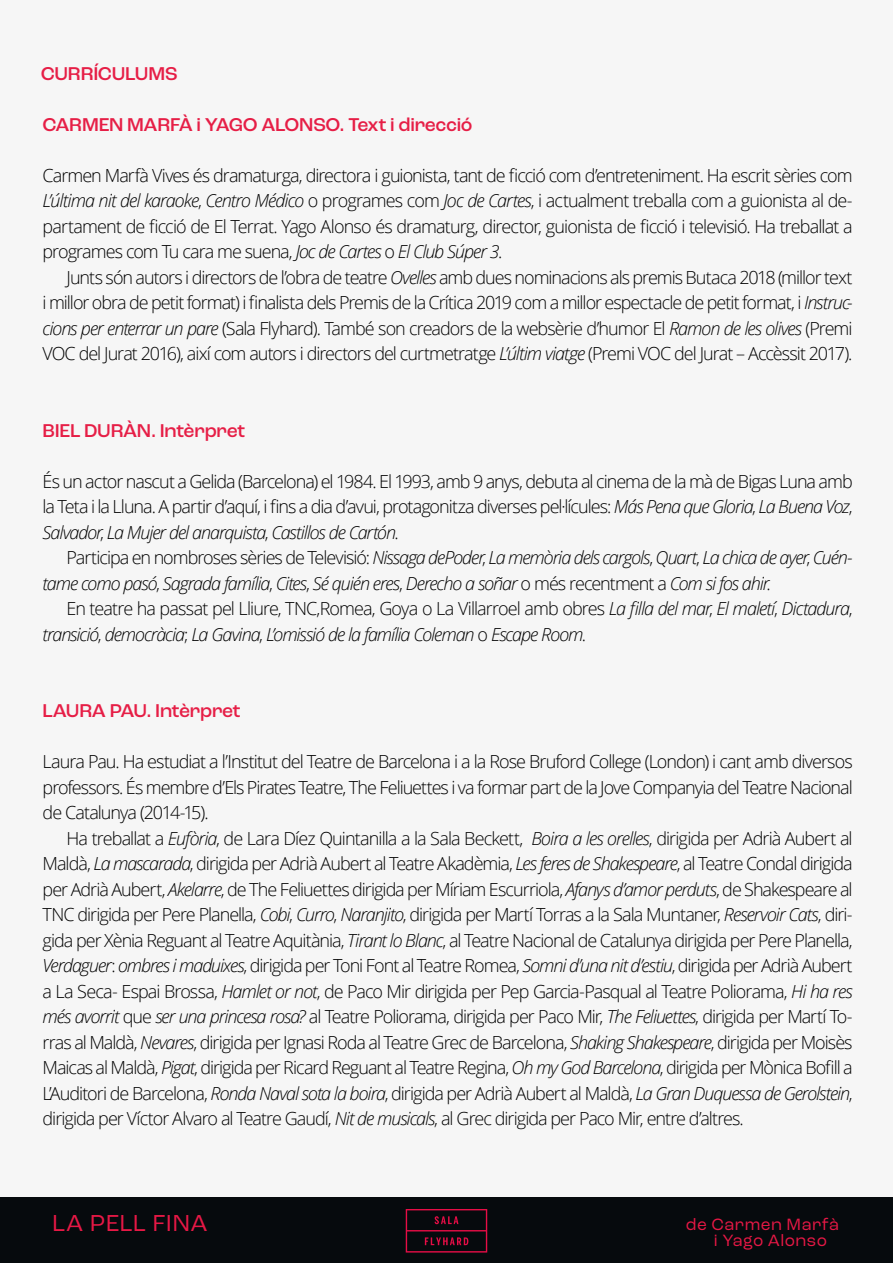
<style>
.page{position:relative;width:893px;height:1263px;background:#fff}
.page>*{position:absolute;margin:0;border:0;box-sizing:border-box;transform-origin:0 0}
.t1{font:24.3px "Roc Grotesk";letter-spacing:.015em;color:#e61845}
.t2{font:500 19.5px "Roc Grotesk";letter-spacing:-.015em;color:#e61e46}
.t3{font:300 18px/25.5px "Open Sans";letter-spacing:-.055em;color:#000;text-align:justify}
.t4{font:italic 300 18px/25.5px "Open Sans";letter-spacing:-.06em;color:#000}
.t5{font:17.25px/16.2px "Roc Grotesk";letter-spacing:.025em;color:#e61845}
.s1{font-style:italic}
.s2{font-style:normal}
</style>
<div class="page">
<div style="left:0;top:1196px;width:893px;height:67px;background:#060a0d"></div>
<svg style="left:406px;top:1209px;width:81px;height:43px"></svg>
<div style="left:0;top:0;width:893px;height:1196px;background:#f6f6f6"></div>
<p class="t2" style="left:41px;top:61px;width:138px">CURRÍCULUMS</p>
<p class="t2" style="left:43px;top:112px;width:431px">CARMEN MARFÀ i YAGO ALONSO. Text i direcció</p>
<p class="t3" style="left:43px;top:162px;width:812px">Carmen Marfà Vives és dramaturga, directora i guionista, tant de ficció com d’entreteniment. Ha escrit sèries com <span class="s1">L’última nit del karaoke</span>, <span class="s1">Centro Médico</span> o programes com <span class="s1">Joc de Cartes</span>, i actualment treballa com a guionista al de&shy;partament de ficció de El Terrat. Yago Alonso és dramaturg, director, guionista de ficció i televisió. Ha treballat a programes com Tu cara me suena, <span class="s1">Joc de Cartes</span> o <span class="s1">El Club Súper 3</span>.</p>
<p class="t3" style="left:43px;top:264px;width:812px;text-indent:24px">Junts són autors i directors de l’obra de teatre <span class="s1">Ovelles</span> amb dues nominacions als premis Butaca 2018 (millor text i millor obra de petit format) i finalista dels Premis de la Crítica 2019 com a millor espectacle de petit format, i <span class="s1">Instruc&shy;cions per enterrar un pare</span> (Sala Flyhard). També son creadors de la websèrie d’humor El <span class="s1">Ramon de les olives</span> (Premi VOC del Jurat 2016), així com autors i directors del curtmetratge <span class="s1">L’últim viatge</span> (Premi VOC del Jurat – Accèssit 2017).</p>
<p class="t2" style="left:43px;top:418px;width:204px">BIEL DURÀN. Intèrpret</p>
<p class="t3" style="left:43px;top:468px;width:812px">És un actor nascut a Gelida (Barcelona) el 1984. El 1993, amb 9 anys, debuta al cinema de la mà de Bigas Luna amb la Teta i la Lluna. A partir d’aquí, i fins a dia d’avui, protagonitza diverses pel·lícules: <span class="s1">Más Pena que Gloria</span>, <span class="s1">La Buena Voz</span>, <span class="s1">Salvador</span>, <span class="s1">La Mujer del anarquista</span>, <span class="s1">Castillos de Cartón</span>.</p>
<p class="t4" style="left:42px;top:544px;width:811px;text-indent:24px"><span class="s2">Participa en nombroses sèries de Televisió:</span> Nissaga dePoder<span class="s2">,</span> La memòria dels cargols<span class="s2">,</span> Quart<span class="s2">,</span> La chica de ayer<span class="s2">,</span> Cuén&shy;tame como pasó<span class="s2">,</span> Sagrada família<span class="s2">,</span> Cites<span class="s2">,</span> Sé quién eres<span class="s2">,</span> Derecho a soñar <span class="s2">o més recentment a</span> Com si fos ahir<span class="s2">.</span></p>
<p class="t4" style="left:43px;top:595px;width:811px;text-indent:24px"><span class="s2">En teatre ha passat pel Lliure, TNC,Romea, Goya o La Villarroel amb obres</span> La filla del mar<span class="s2">,</span> El maletí<span class="s2">,</span> Dictadura<span class="s2">, </span>transició<span class="s2">,</span> democràcia<span class="s2">;</span> La Gavina<span class="s2">,</span> L’omissió de la família Coleman <span class="s2">o</span> Escape Room<span class="s2">.</span></p>
<p class="t2" style="left:43px;top:699px;width:200px">LAURA PAU. Intèrpret</p>
<p class="t3" style="left:43px;top:748px;width:812px">Laura Pau. Ha estudiat a l’Institut del Teatre de Barcelona i a la Rose Bruford College (London) i cant amb diversos professors. És membre d’Els Pirates Teatre, The Feliuettes i va formar part de la Jove Companyia del Teatre Nacional de Catalunya (2014-15).</p>
<p class="t3" style="left:43px;top:825px;width:812px;text-indent:24px">Ha treballat a <span class="s1">Eufòria</span>, de Lara Díez Quintanilla a la Sala Beckett, <span class="s1">Boira a les orelles</span>, dirigida per Adrià Aubert al Maldà, <span class="s1">La mascarada</span>, dirigida per Adrià Aubert al Teatre Akadèmia, <span class="s1">Les feres de Shakespeare</span>, al Teatre Condal dirigida per Adrià Aubert, <span class="s1">Akelarre</span>, de The Feliuettes dirigida per Míriam Escurriola, <span class="s1">Afanys d’amorperduts</span>, de Shakespeare al TNC dirigida per Pere Planella, <span class="s1">Cobi</span>, <span class="s1">Curro</span>, <span class="s1">Naranjito</span>, dirigida per Martí Torras a la Sala Muntaner, <span class="s1">Reservoir Cats</span>, diri&shy;gida per Xènia Reguant al Teatre Aquitània, <span class="s1">Tirant lo Blanc</span>, al Teatre Nacional de Catalunya dirigida per Pere Planella, <span class="s1">Verdaguer</span>: <span class="s1">ombres i maduixes</span>, dirigida per Toni Font al Teatre Romea, <span class="s1">Somni d’una nit d’estiu</span>, dirigida per Adrià Aubert a La Seca- Espai Brossa, <span class="s1">Hamlet or not</span>, de Paco Mir dirigida per Pep Garcia-Pasqual al Teatre Poliorama, <span class="s1">Hi ha res més avorrit</span> que <span class="s1">ser una princesa rosa?</span> al Teatre Poliorama, dirigida per Paco Mir, <span class="s1">The Feliuettes</span>, dirigida per Martí To&shy;rras al Maldà, <span class="s1">Nevares</span>, dirigida per Ignasi Roda al Teatre Grec de Barcelona, <span class="s1">Shaking Shakespeare</span>, dirigida per Moisès Maicas al Maldà, <span class="s1">Pigat</span>, dirigida per Ricard Reguant al Teatre Regina, <span class="s1">Oh my God Barcelona</span>, dirigida per Mònica Bofill a L’Auditori de Barcelona, <span class="s1">Ronda Naval sota la boira</span>, dirigida per Adrià Aubert al Maldà, <span class="s1">La Gran Duquessa de Gerolstein</span>, dirigida per Víctor Alvaro al Teatre Gaudí, <span class="s1">Nit de musicals</span>, al Grec dirigida per Paco Mir, entre d’altres.</p>
<h1 class="t1" style="left:52px;top:1208px;width:157px">LA PELL FINA</h1>
<p class="t5" style="left:714px;top:1216px;width:127px;text-indent:-28px">de Carmen Marfà i Yago Alonso</p>
</div>
